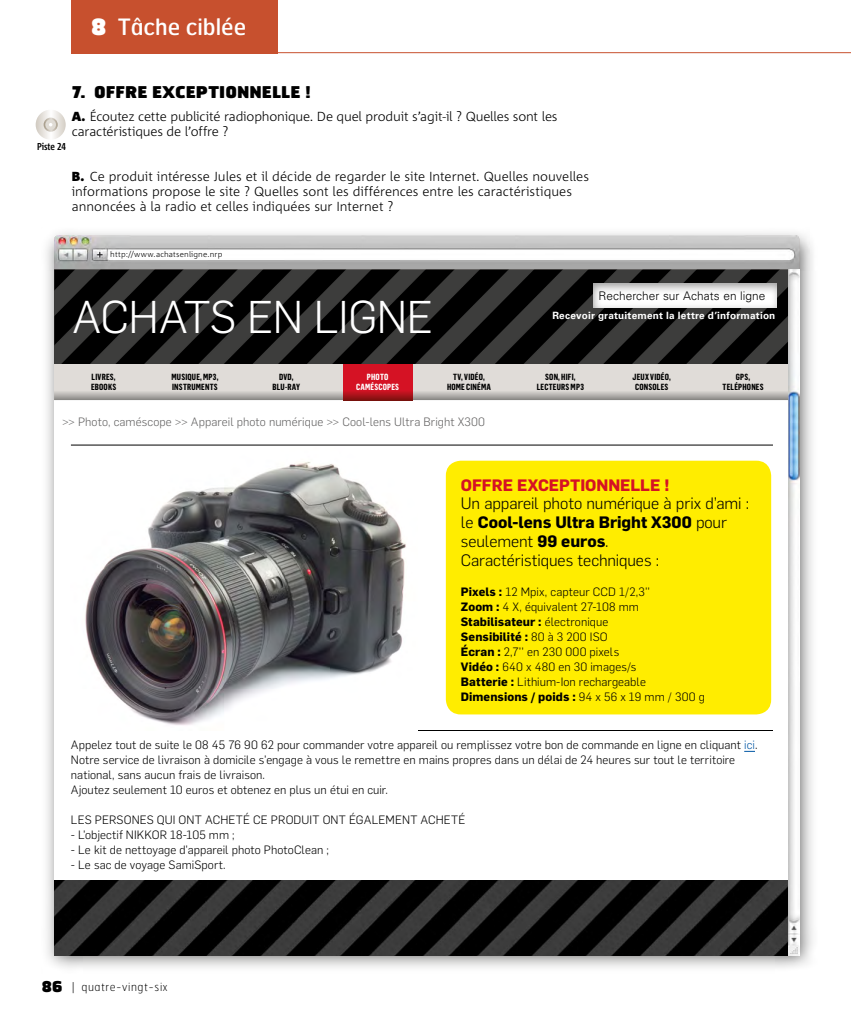
<style>
.page{position:relative;width:851px;height:1017px;background:#fff}
.page>*{position:absolute;margin:0;border:0;box-sizing:border-box;transform-origin:0 0}
.t1{font:300 45px "Flama";letter-spacing:-.015em;color:#fff}
.t2{font:22.5px "Hermes";color:#fff}
.t3{font:300 16.25px/18.8px "Flama";letter-spacing:-.005em;color:#000}
.t4{font:900 16.25px "Hermes";color:#000}
.t5{font:700 16.25px "Flama";color:#d51224}
.t6{font:300 13.12px/15px "Corpid";letter-spacing:-.005em;color:#000}
.t7{font:300 11.88px/15px "Flama";letter-spacing:.005em;color:#000}
.t8{font:300 11.88px "Flama";letter-spacing:.005em;color:#646363}
.t9{font:300 11.88px "Univers";color:#000}
.t10{font:100 11.25px "Hermes";letter-spacing:.05em;color:#000}
.t11{font:700 10px "Univers";letter-spacing:.02em;color:#fff}
.t12{font:700 10px "Corpid Cd";letter-spacing:-.01em;color:#000}
.t13{font:700 8.75px/10px "Flama Condensed";letter-spacing:.02em;color:#000;text-align:center}
.t14{font:700 8.75px/10px "Flama Condensed";letter-spacing:.025em;color:#fff;text-align:center}
.t15{font:300 7.88px "Corpid";letter-spacing:.02em;color:#000}
.s1{font-weight:900}
.s2{font-weight:700}
.s3{color:#0056a4}
.s4{font-weight:900;font-size:15px}
</style>
<div class="page">
<div style="left:71px;top:0;width:207px;height:53px;background:#c7502e"></div>
<hr style="left:247px;top:52px;width:603px;height:1px;background:#c7502e">
<svg style="left:36px;top:110px;width:30px;height:30px"></svg>
<svg style="left:44px;top:118px;width:14px;height:14px"></svg>
<svg style="left:45px;top:119px;width:11px;height:11px"></svg>
<img style="left:46px;top:232px;width:767px;height:39px">
<img style="left:46px;top:271px;width:38px;height:697px">
<img style="left:774px;top:271px;width:39px;height:697px">
<img style="left:84px;top:955px;width:690px;height:13px">
<div style="left:54px;top:241px;width:744px;height:714px;background:#fff"></div>
<img style="left:54px;top:269px;width:734px;height:95px">
<img style="left:54px;top:880px;width:734px;height:75px">
<img style="left:54px;top:235px;width:745px;height:34px">
<div style="left:54px;top:364px;width:741px;height:36px;background:#e0dcd8"></div>
<div style="left:343px;top:364px;width:69px;height:36px;background:#d51224"></div>
<svg style="left:54px;top:390px;width:734px;height:10px"></svg>
<svg style="left:343px;top:390px;width:69px;height:10px"></svg>
<img style="left:788px;top:269px;width:11px;height:686px">
<img style="left:593px;top:284px;width:183px;height:23px">
<hr style="left:71px;top:445px;width:701px;height:1px;background:#000">
<hr style="left:71px;top:730px;width:701px;height:1px;background:#000">
<img style="left:85px;top:462px;width:321px;height:264px">
<div style="left:446px;top:461px;width:325px;height:253px;background:#ffed00;border-radius:15px"></div>
<h2 class="t2" style="left:91px;top:13px;width:157px"><span class="s1">8</span> Tâche ciblée</h2>
<h3 class="t4" style="left:72px;top:81px;width:240px">7. OFFRE EXCEPTIONNELLE !</h3>
<p class="t6" style="left:72px;top:108px;width:487px"><span class="s1">A.</span> Écoutez cette publicité radiophonique. De quel produit s’agit-il ? Quelles sont les caractéristiques de l’offre ?</p>
<p class="t6" style="left:72px;top:168px;width:518px"><span class="s1">B.</span> Ce produit intéresse Jules et il décide de regarder le site Internet. Quelles nouvelles informations propose le site ? Quelles sont les différences entre les caractéristiques annoncées à la radio et celles indiquées sur Internet ?</p>
<p class="t12" style="left:37px;top:141px;width:30px">Piste 24</p>
<p class="t15" style="left:110px;top:250px;width:114px">http://www.achatsenligne.nrp</p>
<h1 class="t1" style="left:72px;top:286px;width:362px">ACHATS EN LIGNE</h1>
<p class="t9" style="left:598px;top:288px;width:168px">Rechercher sur Achats en ligne</p>
<p class="t11" style="left:552px;top:309px;width:224px">Recevoir gratuitement la lettre d’information</p>
<p class="t13" style="left:91px;top:372px;width:27px;text-align:left">LIVRES,<br>EBOOKS</p>
<p class="t13" style="left:171px;top:372px;width:48px;text-align:left">MUSIQUE, MP3,<br>INSTRUMENTS</p>
<p class="t13" style="left:272px;top:372px;width:29px">DVD,<br>BLU-RAY</p>
<p class="t14" style="left:356px;top:372px;width:44px">PHOTO<br>CAMÉSCOPES</p>
<p class="t13" style="left:447px;top:372px;width:45px">TV, VIDÉO,<br>HOME CINÉMA</p>
<p class="t13" style="left:536px;top:372px;width:49px">SON, HIFI,<br>LECTEURS MP3</p>
<p class="t13" style="left:632px;top:372px;width:40px;text-align:left">JEUX VIDÉO,<br>CONSOLES</p>
<p class="t13" style="left:722px;top:372px;width:43px">GPS,<br>TELÉPHONES</p>
<p class="t8" style="left:62px;top:414px;width:424px">&gt;&gt; Photo, caméscope &gt;&gt; Appareil photo numérique &gt;&gt; Cool-lens Ultra Bright X300</p>
<h3 class="t5" style="left:461px;top:473px;width:210px">OFFRE EXCEPTIONNELLE !</h3>
<h3 class="t3" style="left:461px;top:493px;width:290px">Un appareil photo numérique à prix d’ami : le <span class="s2">Cool-lens Ultra Bright X300</span> pour seulement <span class="s2">99 euros</span>.<br>Caractéristiques techniques :</h3>
<p class="t7" style="left:461px;top:583px;width:246px"><span class="s2">Pixels :</span> 12 Mpix, capteur CCD 1/2,3’’<br><span class="s2">Zoom :</span> 4 X, équivalent 27-108 mm<br><span class="s2">Stabilisateur :</span> électronique<br><span class="s2">Sensibilité :</span> 80 à 3 200 ISO<br><span class="s2">Écran :</span> 2,7’’ en 230 000 pixels<br><span class="s2">Vidéo :</span> 640 x 480 en 30 images/s<br><span class="s2">Batterie :</span> Lithium-Ion rechargeable<br><span class="s2">Dimensions / poids :</span> 94 x 56 x 19 mm / 300 g</p>
<p class="t7" style="left:71px;top:736px;width:688px">Appelez tout de suite le 08 45 76 90 62 pour commander votre appareil ou remplissez votre bon de commande en ligne en cliquant <span class="s3">ici</span>.<br>Notre service de livraison à domicile s’engage à vous le remettre en mains propres dans un délai de 24 heures sur tout le territoire national, sans aucun frais de livraison.<br>Ajoutez seulement 10 euros et obtenez en plus un étui en cuir.</p>
<p class="t7" style="left:71px;top:811px;width:396px">LES PERSONES QUI ONT ACHETÉ CE PRODUIT ONT ÉGALEMENT ACHETÉ</p>
<p class="t7" style="left:71px;top:826px;width:165px">- L’objectif NIKKOR 18-105 mm ;</p>
<p class="t7" style="left:71px;top:841px;width:259px">- Le kit de nettoyage d’appareil photo PhotoClean ;</p>
<p class="t7" style="left:71px;top:856px;width:156px">- Le sac de voyage SamiSport.</p>
<p class="t10" style="left:42px;top:979px;width:127px"><span class="s4">86</span> | quatre-vingt-six</p>
</div>
